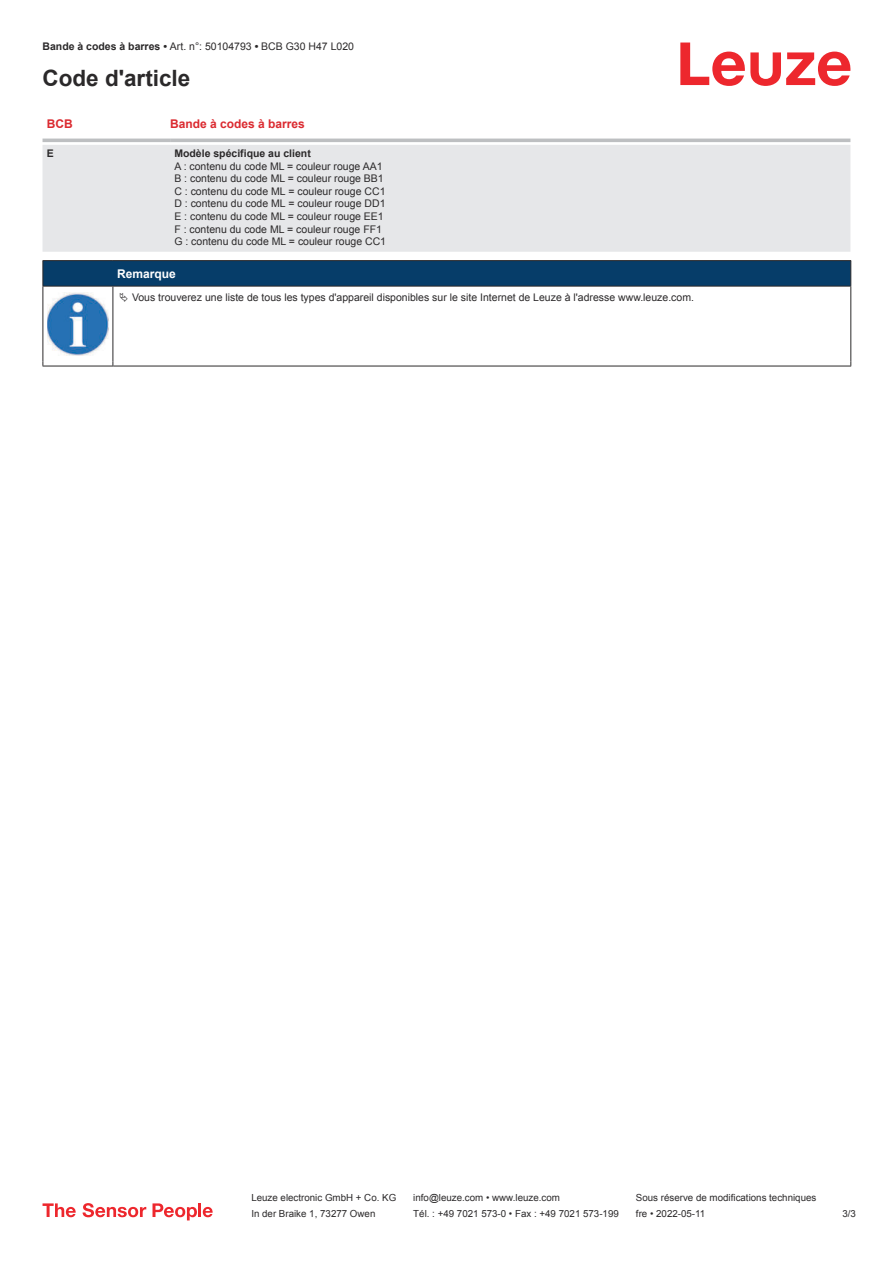
<style>
.page{position:relative;width:893px;height:1263px;background:#fff}
.page>*{position:absolute;margin:0;border:0;box-sizing:border-box;transform-origin:0 0}
.t1{font:700 22.5px "Arial";color:#2b292a}
.t2{font:700 12px "Arial";color:#db2a30}
.t3{font:700 12px "Arial";color:#fff}
.t4{font:10.5px/12.6px "Arial";color:#2b292a}
.t5{font:700 10.5px "Arial";color:#2b292a}
.t6{font:9.75px "Arial";color:#2b292a}
.s1{font-weight:700}
</style>
<div class="page">
<svg style="left:680px;top:43px;width:170px;height:43px"></svg>
<svg style="left:43px;top:138px;width:807px;height:1px"></svg>
<div style="left:43px;top:145px;width:807px;height:107px;background:#e6e7e9"></div>
<hr style="left:43px;top:139px;width:127px;height:3px;background:#bdbfc1">
<hr style="left:170px;top:139px;width:680px;height:3px;background:#bdbfc1">
<svg style="left:43px;top:1203px;width:33px;height:14px"></svg>
<svg style="left:83px;top:1203px;width:63px;height:14px"></svg>
<svg style="left:153px;top:1203px;width:44px;height:17px"></svg>
<hr style="left:198px;top:1203px;width:3px;height:14px;background:#ed272d">
<svg style="left:203px;top:1207px;width:10px;height:10px"></svg>
<svg style="left:44px;top:287px;width:806px;height:79px"></svg>
<hr style="left:43px;top:260px;width:70px;height:1px;background:#2b292a">
<hr style="left:43px;top:286px;width:70px;height:1px;background:#2b292a">
<hr style="left:113px;top:260px;width:738px;height:1px;background:#2b292a">
<div style="left:43px;top:261px;width:808px;height:25px;background:#063d69"></div>
<hr style="left:113px;top:286px;width:738px;height:1px;background:#2b292a">
<hr style="left:43px;top:286px;width:1px;height:75px;background:#2b292a">
<hr style="left:113px;top:286px;width:1px;height:75px;background:#2b292a">
<hr style="left:850px;top:286px;width:1px;height:75px;background:#2b292a">
<hr style="left:43px;top:366px;width:70px;height:1px;background:#2b292a">
<hr style="left:113px;top:366px;width:738px;height:1px;background:#2b292a">
<img style="left:47px;top:292px;width:61px;height:63px">
<div style="left:115px;top:287px;width:734px;height:20px;background:#fff"></div>
<p class="t4" style="left:43px;top:41px;width:313px"><span class="s1">Bande à codes à barres •</span> Art. n°: 50104793 <span class="s1">•</span> BCB G30 H47 L020</p>
<h1 class="t1" style="left:43px;top:70px;width:149px">Code d'article</h1>
<p class="t2" style="left:47px;top:119px;width:27px">BCB</p>
<p class="t2" style="left:170px;top:119px;width:136px">Bande à codes à barres</p>
<p class="t5" style="left:47px;top:149px;width:9px">E</p>
<p class="t5" style="left:174px;top:149px;width:138px">Modèle spécifique au client</p>
<p class="t4" style="left:174px;top:161px;width:213px">A : contenu du code ML = couleur rouge AA1<br>B : contenu du code ML = couleur rouge BB1<br>C : contenu du code ML = couleur rouge CC1<br>D : contenu du code ML = couleur rouge DD1<br>E : contenu du code ML = couleur rouge EE1<br>F : contenu du code ML = couleur rouge FF1<br>G : contenu du code ML = couleur rouge CC1</p>
<p class="t3" style="left:117px;top:269px;width:60px">Remarque</p>
<p class="t4" style="left:132px;top:292px;width:563px">Vous trouverez une liste de tous les types d'appareil disponibles sur le site Internet de Leuze à l'adresse www.leuze.com.</p>
<p class="t6" style="left:251px;top:1194px;width:146px">Leuze electronic GmbH + Co. KG</p>
<p class="t6" style="left:413px;top:1194px;width:148px">info@leuze.com • www.leuze.com</p>
<p class="t6" style="left:636px;top:1194px;width:182px">Sous réserve de modifications techniques</p>
<p class="t6" style="left:251px;top:1210px;width:126px">In der Braike 1, 73277 Owen</p>
<p class="t6" style="left:413px;top:1210px;width:207px">Tél. : +49 7021 573-0 • Fax : +49 7021 573-199</p>
<p class="t6" style="left:636px;top:1210px;width:71px">fre • 2022-05-11</p>
<p class="t6" style="left:842px;top:1210px;width:15px">3 /3</p>
</div>
